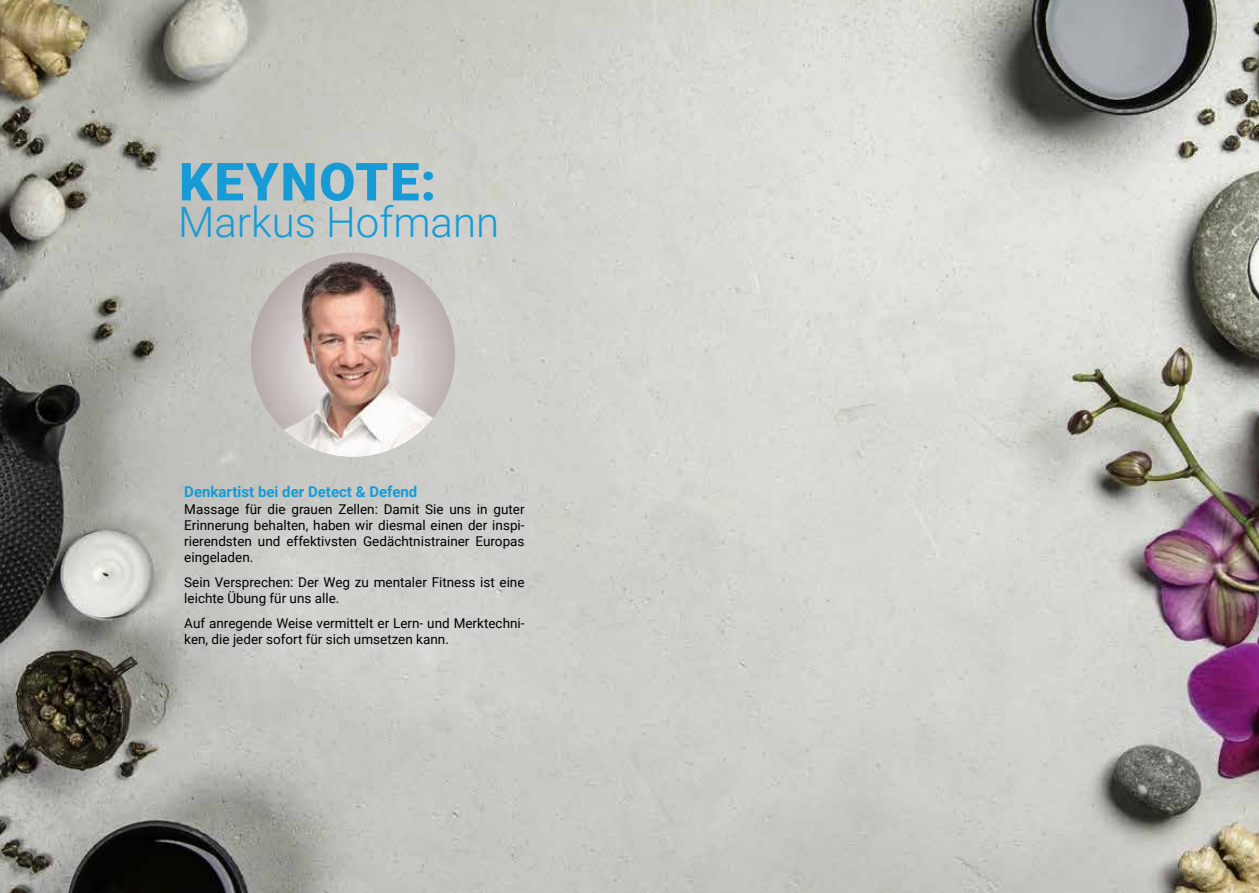
<style>
.page{position:relative;width:1259px;height:893px;background:#fff}
.page>*{position:absolute;margin:0;border:0;box-sizing:border-box;transform-origin:0 0}
.t1{font:900 52.5px "Roboto";letter-spacing:.035em;color:#169bd7}
.t2{font:300 42px "Roboto";color:#169bd7}
.t3{font:700 15px "Roboto";color:#169bd7}
.t4{font:13.5px/16.2px "Roboto";color:#000}
</style>
<div class="page">
<img style="left:0;top:0;width:1259px;height:893px">
<img style="left:251px;top:253px;width:204px;height:204px;border-radius:102px">
<h1 class="t1" style="left:179px;top:145px;width:259px">KEYNOTE:</h1>
<h2 class="t2" style="left:178px;top:193px;width:323px">Markus Hofmann</h2>
<p class="t3" style="left:184px;top:482px;width:234px">Denkartist bei der Detect &amp; Defend</p>
<p class="t4" style="left:184px;top:500px;width:342px;text-align:justify">Massage für die grauen Zellen: Damit Sie uns in guter Erinnerung behalten, haben wir diesmal einen der inspi&shy;rierendsten und effektivsten Gedächtnistrainer Europas eingeladen.</p>
<p class="t4" style="left:184px;top:573px;width:342px">Sein Versprechen: Der Weg zu mentaler Fitness ist eine leichte Übung für uns alle.</p>
<p class="t4" style="left:184px;top:614px;width:342px">Auf anregende Weise vermittelt er Lern- und Merktechni&shy;ken, die jeder sofort für sich umsetzen kann.</p>
</div>
